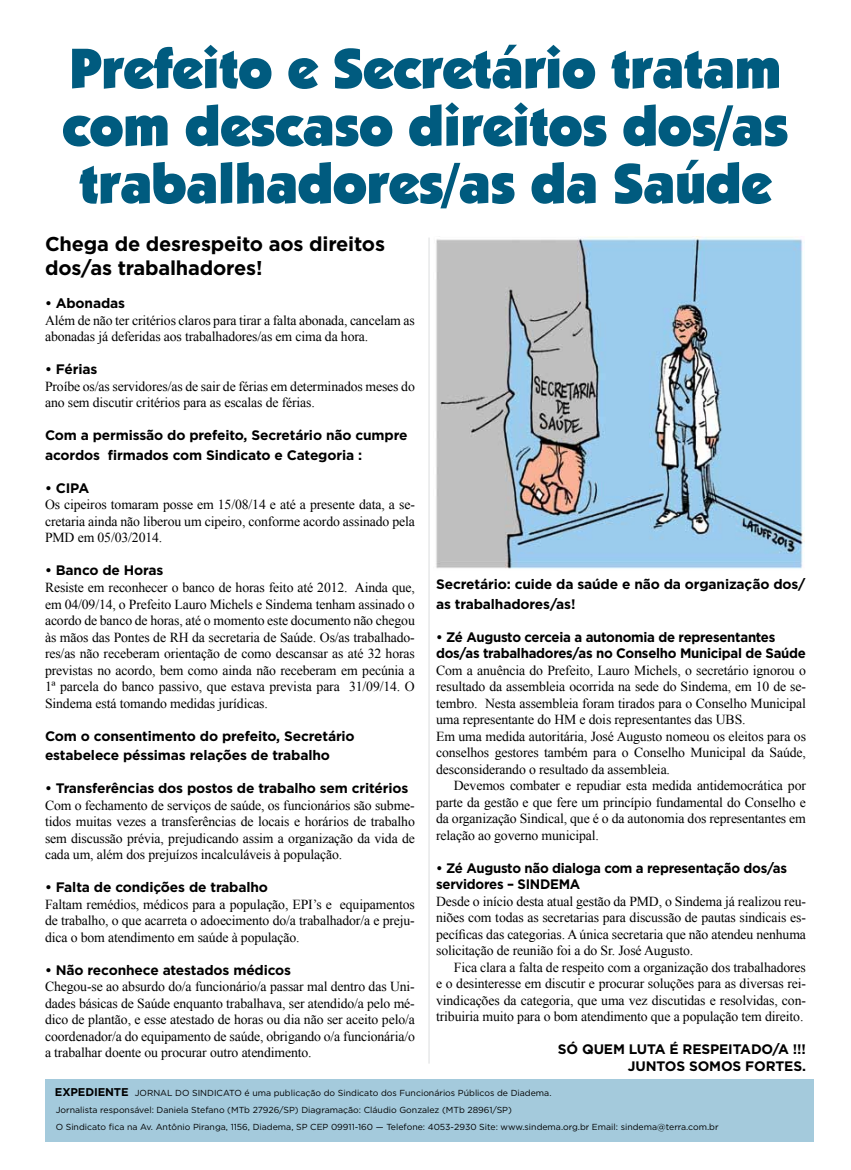
<style>
.page{position:relative;width:851px;height:1170px;background:#fff}
.page>*{position:absolute;margin:0;border:0;box-sizing:border-box;transform-origin:0 0}
.t1{font:900 56.62px/57.5px "Kabel IT Cby BT";letter-spacing:-.01em;color:#005b7f;text-align:center}
.t2{font:700 20px/24px "Gotham";letter-spacing:-.01em;color:#000}
.t3{font:13.75px/16.5px "Times New Roman";letter-spacing:-.01em;color:#000;text-align:justify}
.t4{font:700 13.75px/19.5px "Gotham";letter-spacing:-.01em;color:#000}
.t5{font:700 13.75px/16.5px "Gotham";letter-spacing:-.01em;color:#000;scale:.96 1}
.t6{font:700 11.25px "Gotham";letter-spacing:-.01em;color:#000}
.t7{font:8.75px/16px "Gotham";color:#000}
</style>
<div class="page">
<img style="left:436px;top:237px;width:368px;height:332px">
<hr style="left:428px;top:237px;width:1px;height:826px;background:#dcddde">
<div style="left:45px;top:1079px;width:768px;height:62px;background:#a4cadc"></div>
<h1 class="t1" style="left:62px;top:39px;width:728px">Prefeito e Secretário tratam com descaso direitos dos/as trabalhadores/as da Saúde</h1>
<h2 class="t2" style="left:45px;top:232px;width:341px">Chega de desrespeito aos direitos dos/as trabalhadores!</h2>
<p class="t4" style="left:45px;top:293px;width:82px">• Abonadas</p>
<p class="t3" style="left:45px;top:312px;width:371px">Além de não ter critérios claros para tirar a falta abonada, cancelam as abonadas já deferidas aos trabalhadores/as em cima da hora.</p>
<p class="t4" style="left:45px;top:359px;width:54px">• Férias</p>
<p class="t3" style="left:45px;top:378px;width:371px">Proíbe os/as servidores/as de sair de férias em determinados meses do ano sem discutir critérios para as escalas de férias.</p>
<p class="t4" style="left:45px;top:425px;width:364px">Com a permissão do prefeito, Secretário não cumpre acordos firmados com Sindicato e Categoria :</p>
<p class="t4" style="left:45px;top:478px;width:46px">• CIPA</p>
<p class="t3" style="left:45px;top:496px;width:371px">Os cipeiros tomaram posse em 15/08/14 e até a presente data, a se&shy;cretaria ainda não liberou um cipeiro, conforme acordo assinado pela PMD em 05/03/2014.</p>
<p class="t4" style="left:45px;top:560px;width:120px">• Banco de Horas</p>
<p class="t3" style="left:45px;top:579px;width:371px">Resiste em reconhecer o banco de horas feito até 2012. Ainda que, em 04/09/14, o Prefeito Lauro Michels e Sindema tenham assinado o acordo de banco de horas, até o momento este documento não chegou às mãos das Pontes de RH da secretaria de Saúde. Os/as trabalhado&shy;res/as não receberam orientação de como descansar as até 32 horas previstas no acordo, bem como ainda não receberam em pecúnia a 1ª parcela do banco passivo, que estava prevista para 31/09/14. O Sindema está tomando medidas jurídicas.</p>
<p class="t4" style="left:45px;top:725px;width:311px">Com o consentimento do prefeito, Secretário estabelece péssimas relações de trabalho</p>
<p class="t4" style="left:45px;top:778px;width:365px">• Transferências dos postos de trabalho sem critérios</p>
<p class="t3" style="left:45px;top:796px;width:371px">Com o fechamento de serviços de saúde, os funcionários são subme&shy;tidos muitas vezes a transferências de locais e horários de trabalho sem discussão prévia, prejudicando assim a organização da vida de cada um, além dos prejuízos incalculáveis à população.</p>
<p class="t4" style="left:45px;top:877px;width:224px">• Falta de condições de trabalho</p>
<p class="t3" style="left:45px;top:895px;width:371px">Faltam remédios, médicos para a população, EPI’s e equipamentos de trabalho, o que acarreta o adoecimento do/a trabalhador/a e preju&shy;dica o bom atendimento em saúde à população.</p>
<p class="t4" style="left:45px;top:959px;width:248px">• Não reconhece atestados médicos</p>
<p class="t3" style="left:45px;top:978px;width:371px">Chegou-se ao absurdo do/a funcionário/a passar mal dentro das Uni&shy;dades básicas de Saúde enquanto trabalhava, ser atendido/a pelo mé&shy;dico de plantão, e esse atestado de horas ou dia não ser aceito pelo/a coordenador/a do equipamento de saúde, obrigando o/a funcionária/o a trabalhar doente ou procurar outro atendimento.</p>
<p class="t4" style="left:436px;top:574px;width:371px">Secretário: cuide da saúde e não da organização dos/ as trabalhadores/as!</p>
<p class="t5" style="left:436px;top:628px;width:386px">• Zé Augusto cerceia a autonomia de representantes dos/as trabalhadores/as no Conselho Municipal de Saúde</p>
<p class="t3" style="left:436px;top:661px;width:371px;text-align:left">Com a anuência do Prefeito, Lauro Michels, o secretário ignorou o resultado da assembleia ocorrida na sede do Sindema, em 10 de se&shy;tembro. Nesta assembleia foram tirados para o Conselho Municipal uma representante do HM e dois representantes das UBS.<br>Em uma medida autoritária, José Augusto nomeou os eleitos para os conselhos gestores também para o Conselho Municipal da Saúde, desconsiderando o resultado da assembleia.</p>
<p class="t3" style="left:436px;top:777px;width:371px;text-indent:18px">Devemos combater e repudiar esta medida antidemocrática por parte da gestão e que fere um princípio fundamental do Conselho e da organização Sindical, que é o da autonomia dos representantes em relação ao governo municipal.</p>
<p class="t5" style="left:436px;top:859px;width:367px">• Zé Augusto não dialoga com a representação dos/as servidores – SINDEMA</p>
<p class="t3" style="left:436px;top:892px;width:371px">Desde o início desta atual gestão da PMD, o Sindema já realizou reu&shy;niões com todas as secretarias para discussão de pautas sindicais es&shy;pecíficas das categorias. A única secretaria que não atendeu nenhuma solicitação de reunião foi a do Sr. José Augusto.</p>
<p class="t3" style="left:436px;top:958px;width:371px;text-indent:18px">Fica clara a falta de respeito com a organização dos trabalhadores e o desinteresse em discutir e procurar soluções para as diversas rei&shy;vindicações da categoria, que uma vez discutidas e resolvidas, con&shy;tribuiria muito para o bom atendimento que a população tem direito.</p>
<p class="t4" style="left:558px;top:1040px;width:249px;line-height:16.5px;text-align:right">SÓ QUEM LUTA É RESPEITADO/A !!!<br>JUNTOS SOMOS FORTES.</p>
<p class="t6" style="left:55px;top:1084px;width:75px">EXPEDIENTE</p>
<p class="t7" style="left:56px;top:1102px;width:664px">Jornalista responsável: Daniela Stefano (MTb 27926/SP) Diagramação: Cláudio Gonzalez (MTb 28961/SP)<br>O Sindicato fica na Av. Antônio Piranga, 1156, Diadema, SP CEP 09911-160 — Telefone: 4053-2930 Site: www.sindema.org.br Email: sindema@terra.com.br</p>
<p class="t7" style="left:135px;top:1084px;width:418px">JORNAL DO SINDICATO é uma publicação do Sindicato dos Funcionários Públicos de Diadema.</p>
</div>
